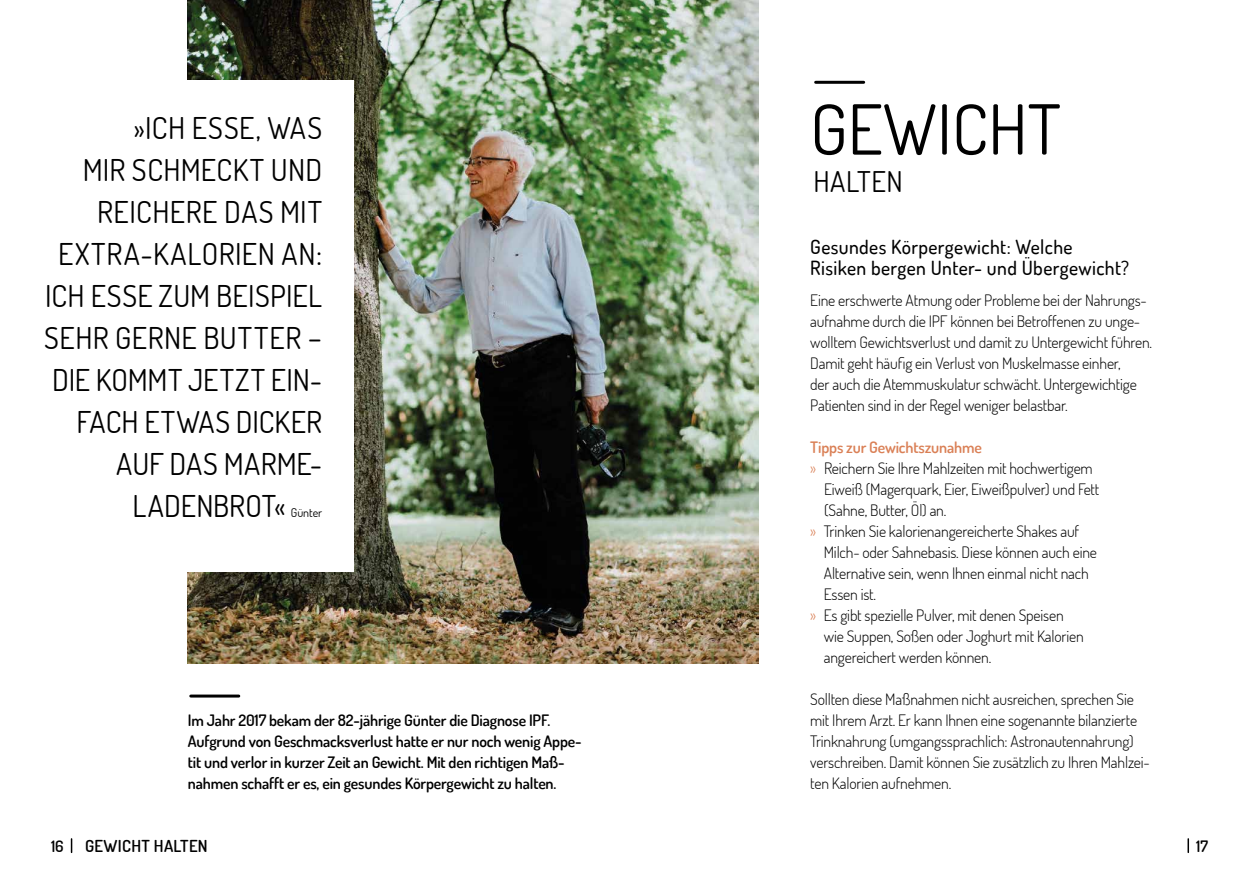
<style>
.page{position:relative;width:1259px;height:893px;background:#fff}
.page>*{position:absolute;margin:0;border:0;box-sizing:border-box;transform-origin:0 0}
.t1{font:69px "Dosis";color:#000}
.t2{font:30px "Dosis";letter-spacing:.01em;color:#000}
.t3{font:28.5px "Dosis";letter-spacing:.02em;color:#000}
.t4{font:500 19.5px/21px "Dosis";letter-spacing:.02em;color:#000}
.t5{font:600 16.5px "Dosis";letter-spacing:.02em;color:#000}
.t6{font:300 15.75px/21px "Dosis";letter-spacing:-.01em;color:#000}
.t7{font:600 15.75px/21px "Dosis";letter-spacing:-.01em;color:#000}
.t8{font:600 15.75px "Dosis";letter-spacing:-.01em;color:#da8056}
.t9{font:12px "Dosis";color:#000}
.s1{font-size:27px}
.s2{color:#da8056}
</style>
<div class="page">
<svg style="left:71px;top:839px;width:1px;height:13px"></svg>
<svg style="left:1187px;top:839px;width:2px;height:13px"></svg>
<img style="left:188px;top:0;width:570px;height:663px">
<div style="left:0;top:80px;width:353px;height:492px;background:#fff"></div>
<hr style="left:191px;top:695px;width:48px;height:3px;background:#000">
<hr style="left:815px;top:81px;width:48px;height:3px;background:#000">
<h2 class="t2" style="left:134px;top:109px;width:190px"><span class="s1">»</span>ICH ESSE, WAS</h2>
<h2 class="t2" style="left:83px;top:151px;width:241px">MIR SCHMECKT UND</h2>
<h2 class="t2" style="left:97px;top:193px;width:227px">REICHERE DAS MIT</h2>
<h2 class="t2" style="left:58px;top:235px;width:265px">EXTRA-KALORIEN AN:</h2>
<h2 class="t2" style="left:45px;top:277px;width:278px">ICH ESSE ZUM BEISPIEL</h2>
<h2 class="t2" style="left:44px;top:319px;width:279px">SEHR GERNE BUTTER –</h2>
<h2 class="t2" style="left:52px;top:361px;width:262px">DIE KOMMT JETZT EIN----</h2>
<h2 class="t2" style="left:76px;top:403px;width:247px">FACH ETWAS DICKER</h2>
<h2 class="t2" style="left:116px;top:445px;width:204px">AUF DAS MARME-</h2>
<h2 class="t2" style="left:133px;top:487px;width:154px">LADENBROT<span class="s1">«</span></h2>
<p class="t9" style="left:291px;top:505px;width:33px">Günter</p>
<p class="t7" style="left:188px;top:709px;width:395px">Im Jahr 2017 bekam der 82-jährige Günter die Diagnose IPF.<br>Aufgrund von Geschmacksverlust hatte er nur noch wenig Appe&shy;tit und verlor in kurzer Zeit an Gewicht. Mit den richtigen Maß&shy;nahmen schafft er es, ein gesundes Körpergewicht zu halten.</p>
<h1 class="t1" style="left:810px;top:84px;width:252px">GEWICHT</h1>
<h3 class="t3" style="left:813px;top:163px;width:91px">HALTEN</h3>
<p class="t4" style="left:810px;top:235px;width:320px">Gesundes Körpergewicht: Welche<br>Risiken bergen Unter- und Übergewicht?</p>
<p class="t6" style="left:810px;top:289px;width:343px">Eine erschwerte Atmung oder Probleme bei der Nahrungs&shy;aufnahme durch die IPF können bei Betroffenen zu unge&shy;wolltem Gewichtsverlust und damit zu Untergewicht führen.<br>Damit geht häufig ein Verlust von Muskelmasse einher,<br>der auch die Atemmuskulatur schwächt. Untergewichtige Patienten sind in der Regel weniger belastbar.</p>
<p class="t8" style="left:810px;top:437px;width:173px">Tipps zur Gewichtszunahme</p>
<p class="t6" style="left:810px;top:457px;width:284px"><span class="s2">»</span> Reichern Sie Ihre Mahlzeiten mit hochwertigem</p>
<p class="t6" style="left:824px;top:478px;width:277px">Eiweiß (Magerquark, Eier, Eiweißpulver) und Fett</p>
<p class="t6" style="left:824px;top:499px;width:124px">(Sahne, Butter, Öl) an.</p>
<p class="t6" style="left:810px;top:520px;width:270px"><span class="s2">»</span> Trinken Sie kalorienangereicherte Shakes auf</p>
<p class="t6" style="left:824px;top:541px;width:275px">Milch- oder Sahnebasis. Diese können auch eine</p>
<p class="t6" style="left:824px;top:562px;width:266px">Alternative sein, wenn Ihnen einmal nicht nach</p>
<p class="t6" style="left:824px;top:583px;width:54px">Essen ist.</p>
<p class="t6" style="left:810px;top:604px;width:255px"><span class="s2">»</span> Es gibt spezielle Pulver, mit denen Speisen</p>
<p class="t6" style="left:824px;top:625px;width:261px">wie Suppen, Soßen oder Joghurt mit Kalorien</p>
<p class="t6" style="left:824px;top:646px;width:169px">angereichert werden können.</p>
<p class="t6" style="left:810px;top:688px;width:341px">Sollten diese Maßnahmen nicht ausreichen, sprechen Sie mit Ihrem Arzt. Er kann Ihnen eine sogenannte bilanzierte Trinknahrung (umgangssprachlich: Astronautennahrung) verschreiben. Damit können Sie zusätzlich zu Ihren Mahlzei&shy;ten Kalorien aufnehmen.</p>
<p class="t7" style="left:51px;top:835px;width:14px">16</p>
<p class="t5" style="left:85px;top:835px;width:124px">GEWICHT HALTEN</p>
<p class="t7" style="left:1196px;top:835px;width:13px">17</p>
</div>
